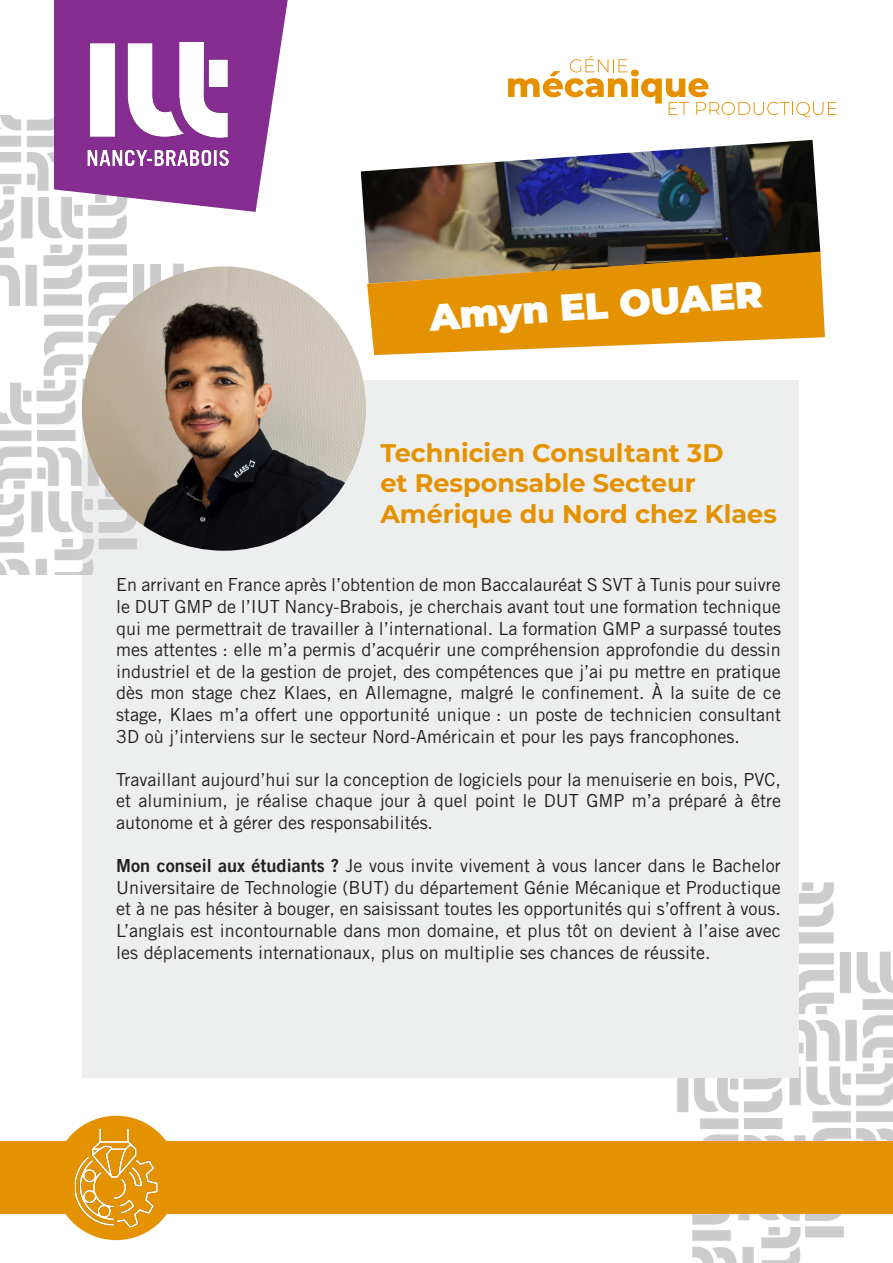
<style>
.page{position:relative;width:893px;height:1263px;background:#fff}
.page>*{position:absolute;margin:0;border:0;box-sizing:border-box;transform-origin:0 0}
.t1{font:900 37.5px "Montserrat";color:#fff}
.t2{font:700 25.5px/30.6px "Montserrat";color:#e59200}
.t3{font:18px/21.6px "Trade Gothic LT Std";color:#231f20;text-align:justify}
.s1{font-family:"Trade Gothic LT Std Bd 2"}
</style>
<div class="page">
<img style="left:672px;top:804px;width:221px;height:459px">
<div style="left:82px;top:381px;width:716px;height:697px;background:#edeeee"></div>
<img style="left:0;top:116px;width:193px;height:459px">
<svg style="left:508px;top:56px;width:329px;height:61px"></svg>
<img style="left:361px;top:140px;width:459px;height:119px">
<svg style="left:367px;top:252px;width:458px;height:103px;background:#d69625"></svg>
<img style="left:82px;top:266px;width:284px;height:285px;border-radius:142px">
<div style="left:0;top:1142px;width:893px;height:72px;background:#e59200"></div>
<div style="left:54px;top:1116px;width:124px;height:124px;background:#e59200;border-radius:50%"></div>
<img style="left:75px;top:1129px;width:83px;height:98px">
<svg style="left:54px;top:0;width:234px;height:212px;fill:#862d91"></svg>
<img style="left:87px;top:43px;width:148px;height:128px">
<p class="t1" style="left:428px;top:292px;width:336px;rotate:-4deg">Amyn EL OUAER</p>
<p class="t2" style="left:380px;top:437px;width:398px">Technicien Consultant 3D<br>et Responsable Secteur<br>Amérique du Nord chez Klaes</p>
<p class="t3" style="left:116px;top:574px;width:666px">En arrivant en France après l’obtention de mon Baccalauréat S SVT à Tunis pour suivre le DUT GMP de l’IUT Nancy-Brabois, je cherchais avant tout une formation technique qui me permettrait de travailler à l’international. La formation GMP a surpassé toutes mes attentes : elle m’a permis d’acquérir une compréhension approfondie du dessin industriel et de la gestion de projet, des compétences que j’ai pu mettre en pratique dès mon stage chez Klaes, en Allemagne, malgré le confinement. À la suite de ce stage, Klaes m’a offert une opportunité unique : un poste de technicien consultant 3D où j’interviens sur le secteur Nord-Américain et pour les pays francophones.</p>
<p class="t3" style="left:116px;top:768px;width:666px">Travaillant aujourd’hui sur la conception de logiciels pour la menuiserie en bois, PVC, et aluminium, je réalise chaque jour à quel point le DUT GMP m’a préparé à être autonome et à gérer des responsabilités.</p>
<p class="t3" style="left:116px;top:855px;width:666px"><span class="s1">Mon conseil aux étudiants ?</span> Je vous invite vivement à vous lancer dans le Bachelor Universitaire de Technologie (BUT) du département Génie Mécanique et Productique et à ne pas hésiter à bouger, en saisissant toutes les opportunités qui s’offrent à vous.<br>L’anglais est incontournable dans mon domaine, et plus tôt on devient à l’aise avec les déplacements internationaux, plus on multiplie ses chances de réussite.</p>
</div>
